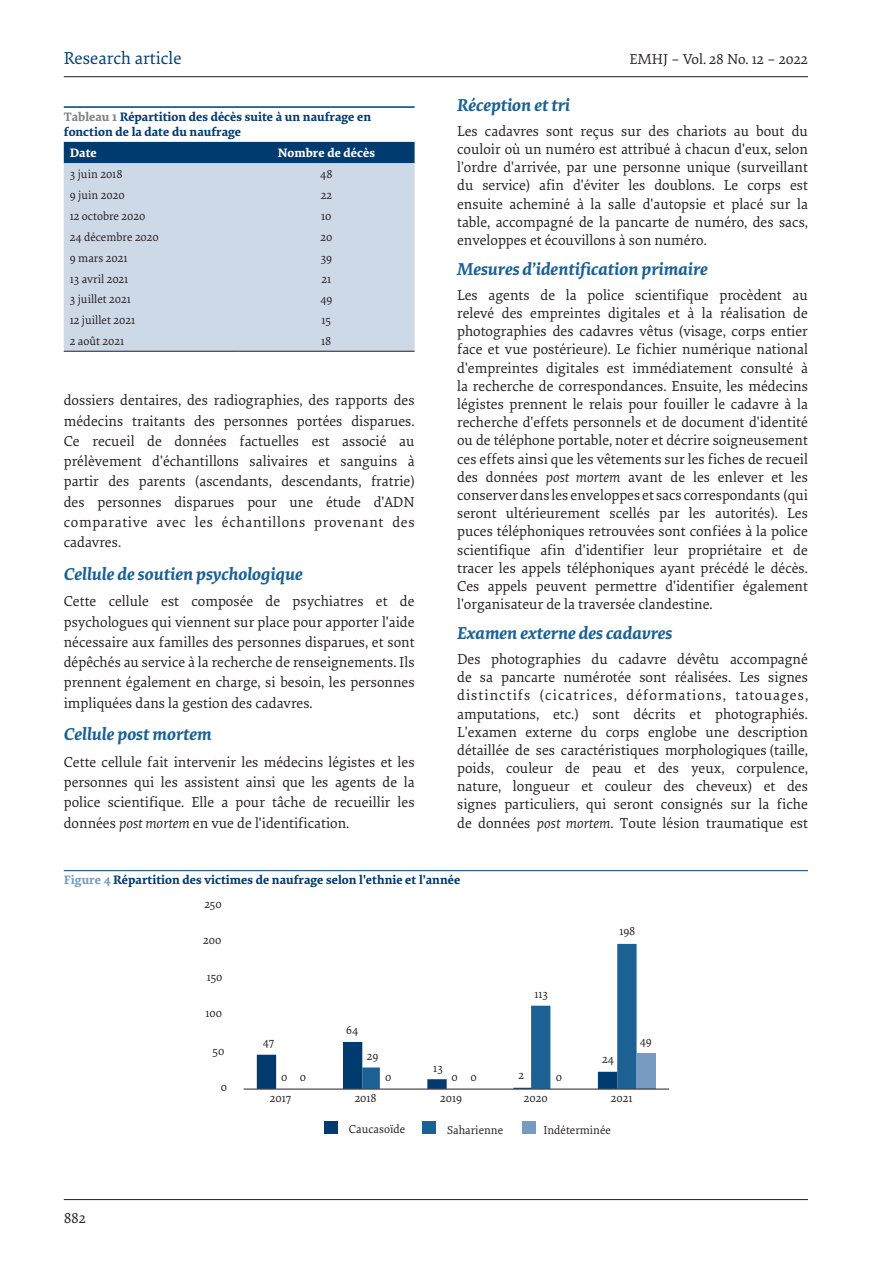
<style>
.page{position:relative;width:893px;height:1263px;background:#fff}
.page>*{position:absolute;margin:0;border:0;box-sizing:border-box;transform-origin:0 0}
.t1{font:italic 700 18px "Elena";color:#1b6194}
.t2{font:18px "Elena";color:#003b70}
.Body_1{font:15px/18.1px "Elena";color:#231f20;text-align:justify}
.tabletit{font:700 12.75px/15.3px "Elena";color:#003b70}
.Figure_caption{font:700 12.75px "Elena";color:#003b70}
.tabletxt1{font:700 12.75px "Elena";color:#fff}
.tabletxt{font:12px "Elena";color:#231f20}
.s1{color:#808285}
.s2{font-style:italic}
.s3{color:#779bc0}
</style>
<div class="page">
<hr style="left:64px;top:1199px;width:744px;height:1px;background:#231f20">
<hr style="left:64px;top:76px;width:744px;height:1px;background:#231f20">
<hr style="left:64px;top:106px;width:351px;height:2px;background:#003b70">
<div style="left:64px;top:142px;width:351px;height:21px;background:#003b70"></div>
<div style="left:64px;top:163px;width:351px;height:188px;background:#ced9e7"></div>
<hr style="left:64px;top:351px;width:174px;height:1px;background:#231f20">
<hr style="left:238px;top:351px;width:177px;height:1px;background:#231f20">
<div style="left:70px;top:148px;width:162px;height:13px;background:#003b70"></div>
<div style="left:244px;top:148px;width:165px;height:13px;background:#003b70"></div>
<hr style="left:64px;top:870px;width:744px;height:1px;background:#003b70">
<svg style="left:257px;top:944px;width:380px;height:145px"></svg>
<div style="left:637px;top:1054px;width:19px;height:35px;background:#779bc0"></div>
<div style="left:324px;top:1121px;width:13px;height:13px;background:#003b70"></div>
<div style="left:423px;top:1121px;width:13px;height:13px;background:#1b6194"></div>
<div style="left:522px;top:1121px;width:13px;height:13px;background:#779bc0"></div>
<hr style="left:244px;top:1089px;width:425px;height:1px;background:#231f20">
<p class="t2" style="left:64px;top:45px;width:119px">Research article</p>
<p class="Body_1" style="left:629px;top:49px;width:180px">EMHJ – Vol. 28 No. 12 – 2022</p>
<p class="tabletit" style="left:64px;top:108px;width:309px"><span class="s1">Tableau 1</span> Répartition des décès suite à un naufrage en fonction de la date du naufrage</p>
<p class="tabletxt1" style="left:70px;top:144px;width:29px">Date</p>
<p class="tabletxt1" style="left:278px;top:144px;width:99px">Nombre de décès</p>
<p class="tabletxt" style="left:70px;top:166px;width:54px">3 juin 2018</p>
<p class="tabletxt" style="left:320px;top:166px;width:14px">48</p>
<p class="tabletxt" style="left:70px;top:187px;width:57px">9 juin 2020</p>
<p class="tabletxt" style="left:321px;top:187px;width:13px">22</p>
<p class="tabletxt" style="left:70px;top:208px;width:77px">12 octobre 2020</p>
<p class="tabletxt" style="left:321px;top:208px;width:12px">10</p>
<p class="tabletxt" style="left:70px;top:229px;width:91px">24 décembre 2020</p>
<p class="tabletxt" style="left:320px;top:229px;width:13px">20</p>
<p class="tabletxt" style="left:70px;top:250px;width:59px">9 mars 2021</p>
<p class="tabletxt" style="left:321px;top:250px;width:13px">39</p>
<p class="tabletxt" style="left:70px;top:270px;width:60px">13 avril 2021</p>
<p class="tabletxt" style="left:322px;top:270px;width:11px">21</p>
<p class="tabletxt" style="left:70px;top:291px;width:63px">3 juillet 2021</p>
<p class="tabletxt" style="left:320px;top:291px;width:14px">49</p>
<p class="tabletxt" style="left:70px;top:312px;width:67px">12 juillet 2021</p>
<p class="tabletxt" style="left:322px;top:312px;width:11px">15</p>
<p class="tabletxt" style="left:70px;top:333px;width:56px">2 août 2021</p>
<p class="tabletxt" style="left:321px;top:333px;width:12px">18</p>
<p class="Body_1" style="left:64px;top:390px;width:352px;line-height:20.2px">dossiers dentaires, des radiographies, des rapports des médecins traitants des personnes portées disparues.<br>Ce recueil de données factuelles est associé au prélèvement d'échantillons salivaires et sanguins à partir des parents (ascendants, descendants, fratrie) des personnes disparues pour une étude d'ADN comparative avec les échantillons provenant des cadavres.</p>
<h2 class="t1" style="left:64px;top:560px;width:240px">Cellule de soutien psychologique</h2>
<p class="Body_1" style="left:64px;top:591px;width:352px;line-height:20.2px">Cette cellule est composée de psychiatres et de psychologues qui viennent sur place pour apporter l'aide nécessaire aux familles des personnes disparues, et sont dépêchés au service à la recherche de renseignements. Ils prennent également en charge, si besoin, les personnes impliquées dans la gestion des cadavres.</p>
<h2 class="t1" style="left:64px;top:721px;width:150px">Cellule post mortem</h2>
<p class="Body_1" style="left:64px;top:751px;width:352px;line-height:20.2px">Cette cellule fait intervenir les médecins légistes et les personnes qui les assistent ainsi que les agents de la police scientifique. Elle a pour tâche de recueillir les données <span class="s2">post mortem</span> en vue de l'identification.</p>
<h2 class="t1" style="left:457px;top:92px;width:115px">Réception et tri</h2>
<p class="Body_1" style="left:457px;top:121px;width:352px">Les cadavres sont reçus sur des chariots au bout du couloir où un numéro est attribué à chacun d'eux, selon l'ordre d'arrivée, par une personne unique (surveillant du service) afin d'éviter les doublons. Le corps est ensuite acheminé à la salle d'autopsie et placé sur la table, accompagné de la pancarte de numéro, des sacs, enveloppes et écouvillons à son numéro.</p>
<h2 class="t1" style="left:457px;top:256px;width:252px">Mesures d’identification primaire</h2>
<p class="Body_1" style="left:457px;top:285px;width:352px">Les agents de la police scientifique procèdent au relevé des empreintes digitales et à la réalisation de photographies des cadavres vêtus (visage, corps entier face et vue postérieure). Le fichier numérique national d'empreintes digitales est immédiatement consulté à la recherche de correspondances. Ensuite, les médecins légistes prennent le relais pour fouiller le cadavre à la recherche d'effets personnels et de document d'identité ou de téléphone portable, noter et décrire soigneusement ces effets ainsi que les vêtements sur les fiches de recueil des données <span class="s2">post mortem</span> avant de les enlever et les conserver dans les enveloppes et sacs correspondants (qui seront ultérieurement scellés par les autorités). Les puces téléphoniques retrouvées sont confiées à la police scientifique afin d'identifier leur propriétaire et de tracer les appels téléphoniques ayant précédé le décès.<br>Ces appels peuvent permettre d'identifier également l'organisateur de la traversée clandestine.</p>
<h2 class="t1" style="left:457px;top:620px;width:217px">Examen externe des cadavres</h2>
<p class="Body_1" style="left:457px;top:649px;width:352px">Des photographies du cadavre dévêtu accompagné de sa pancarte numérotée sont réalisées. Les signes distinctifs (cicatrices, déformations, tatouages, amputations, etc.) sont décrits et photographiés.<br>L'examen externe du corps englobe une description détaillée de ses caractéristiques morphologiques (taille, poids, couleur de peau et des yeux, corpulence, nature, longueur et couleur des cheveux) et des signes particuliers, qui seront consignés sur la fiche de données <span class="s2">post mortem</span>. Toute lésion traumatique est</p>
<p class="Figure_caption" style="left:64px;top:870px;width:398px"><span class="s3">Figure 4</span> Répartition des victimes de naufrage selon l'ethnie et l’année</p>
<p class="Body_1" style="left:64px;top:1208px;width:24px">882</p>
<p class="tabletxt" style="left:204px;top:895px;width:19px">250</p>
<p class="tabletxt" style="left:203px;top:932px;width:20px">200</p>
<p class="tabletxt" style="left:207px;top:969px;width:17px">150</p>
<p class="tabletxt" style="left:206px;top:1005px;width:18px">100</p>
<p class="tabletxt" style="left:213px;top:1042px;width:13px">50</p>
<p class="tabletxt" style="left:221px;top:1079px;width:8px">0</p>
<p class="tabletxt" style="left:263px;top:1034px;width:13px">47</p>
<p class="tabletxt" style="left:281px;top:1069px;width:8px">0</p>
<p class="tabletxt" style="left:346px;top:1022px;width:14px">64</p>
<p class="tabletxt" style="left:367px;top:1048px;width:13px">29</p>
<p class="tabletxt" style="left:535px;top:986px;width:15px">113</p>
<p class="tabletxt" style="left:433px;top:1060px;width:11px">13</p>
<p class="tabletxt" style="left:518px;top:1067px;width:7px">2</p>
<p class="tabletxt" style="left:300px;top:1069px;width:8px">0</p>
<p class="tabletxt" style="left:385px;top:1069px;width:8px">0</p>
<p class="tabletxt" style="left:470px;top:1069px;width:8px">0</p>
<p class="tabletxt" style="left:556px;top:1069px;width:8px">0</p>
<p class="tabletxt" style="left:452px;top:1069px;width:8px">0</p>
<p class="tabletxt" style="left:619px;top:923px;width:18px">198</p>
<p class="tabletxt" style="left:602px;top:1051px;width:13px">24</p>
<p class="tabletxt" style="left:640px;top:1033px;width:14px">49</p>
<p class="tabletxt" style="left:270px;top:1089px;width:23px">2017</p>
<p class="tabletxt" style="left:355px;top:1089px;width:24px">2018</p>
<p class="tabletxt" style="left:440px;top:1089px;width:23px">2019</p>
<p class="tabletxt" style="left:524px;top:1089px;width:25px">2020</p>
<p class="tabletxt" style="left:611px;top:1089px;width:23px">2021</p>
<p class="tabletxt" style="left:349px;top:1121px;width:58px">Caucasoïde</p>
<p class="tabletxt" style="left:447px;top:1122px;width:58px">Saharienne</p>
<p class="tabletxt" style="left:543px;top:1122px;width:69px">Indéterminée</p>
</div>
